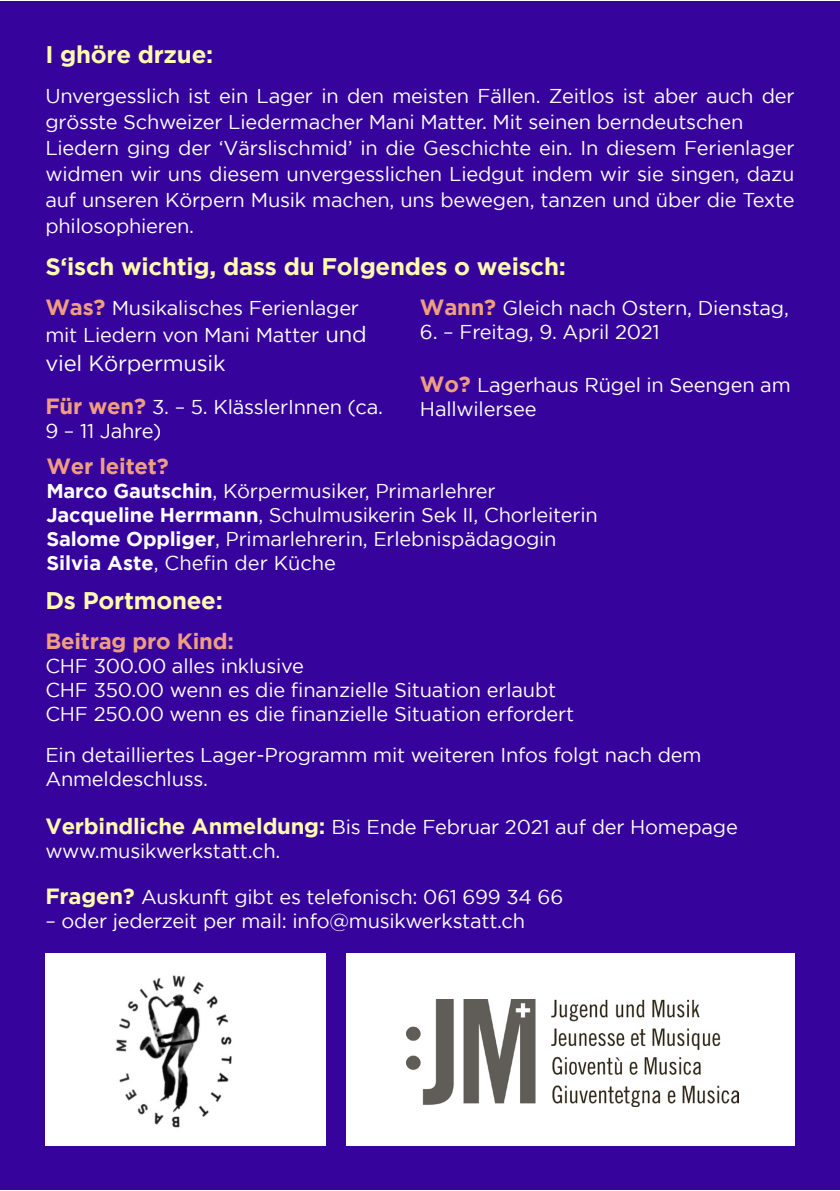
<style>
.page{position:relative;width:840px;height:1191px;background:#fff}
.page>*{position:absolute;margin:0;border:0;box-sizing:border-box;transform-origin:0 0}
.t1{font:700 24px "Gotham";letter-spacing:-.01em;color:#fffaaf}
.t2{font:700 22px "Gotham";letter-spacing:-.01em;color:#f09e80}
.t3{font:22px "Gotham";letter-spacing:-.01em;color:#fff}
.t4{font:20px/26px "Gotham";letter-spacing:-.01em;color:#fff}
.s1{font-weight:700;font-size:22px;color:#f09e80}
.s2{font-size:22px}
.s3{font-weight:700}
.s4{font-weight:700;font-size:22px;color:#fffaaf}
</style>
<div class="page">
<div style="left:0;top:1px;width:839px;height:1189px;background:#36049d"></div>
<div style="left:45px;top:953px;width:280px;height:192px;background:#fff"></div>
<img style="left:115px;top:975px;width:117px;height:153px">
<div style="left:346px;top:953px;width:448px;height:192px;background:#fff"></div>
<img style="left:406px;top:999px;width:332px;height:107px">
<p class="t1" style="left:45px;top:41px;width:169px">I ghöre drzue:</p>
<p class="t4" style="left:45px;top:82px;width:750px">Unvergesslich ist ein Lager in den meisten Fällen. Zeitlos ist aber auch der grösste Schweizer Liedermacher Mani Matter. Mit seinen berndeutschen</p>
<p class="t4" style="left:45px;top:134px;width:750px;text-align:justify">Liedern ging der ‘Värslischmid’ in die Geschichte ein. In diesem Ferienlager widmen wir uns diesem unvergesslichen Liedgut indem wir sie singen, dazu auf unseren Körpern Musik machen, uns bewegen, tanzen und über die Texte philosophieren.</p>
<p class="t1" style="left:45px;top:252px;width:521px">S‘isch wichtig, dass du Folgendes o weisch:</p>
<p class="t4" style="left:45px;top:295px;width:323px"><span class="s1">Was?</span> Musikalisches Ferienlager mit Liedern von Mani Matter <span class="s2">und</span></p>
<p class="t3" style="left:45px;top:351px;width:182px">viel Körpermusik</p>
<p class="t4" style="left:45px;top:394px;width:339px;line-height:24px"><span class="s1">Für wen?</span> 3. – 5. KlässlerInnen (ca.<br>9 – 11 Jahre)</p>
<p class="t4" style="left:420px;top:295px;width:370px"><span class="s1">Wann?</span> Gleich nach Ostern, Dienstag,</p>
<p class="t4" style="left:420px;top:319px;width:241px">6. – Freitag, 9. April 2021</p>
<p class="t4" style="left:420px;top:373px;width:372px;line-height:24px"><span class="s1">Wo?</span> Lagerhaus Rügel in Seengen am<br>Hallwilersee</p>
<p class="t2" style="left:46px;top:454px;width:124px">Wer leitet?</p>
<p class="t4" style="left:46px;top:478px;width:450px"><span class="s3">Marco Gautschin</span>, Körpermusiker, Primarlehrer</p>
<p class="t4" style="left:46px;top:502px;width:552px"><span class="s3">Jacqueline Herrmann</span>, Schulmusikerin Sek II, Chorleiterin</p>
<p class="t4" style="left:46px;top:526px;width:511px"><span class="s3">Salome Oppliger</span>, Primarlehrerin, Erlebnispädagogin</p>
<p class="t4" style="left:46px;top:550px;width:291px"><span class="s3">Silvia Aste</span>, Chefin der Küche</p>
<p class="t1" style="left:45px;top:586px;width:179px">Ds Portmonee:</p>
<p class="t2" style="left:45px;top:629px;width:190px">Beitrag pro Kind:</p>
<p class="t4" style="left:45px;top:653px;width:260px">CHF 300.00 alles inklusive</p>
<p class="t4" style="left:45px;top:677px;width:512px">CHF 350.00 wenn es die finanzielle Situation erlaubt</p>
<p class="t4" style="left:45px;top:701px;width:530px">CHF 250.00 wenn es die finanzielle Situation erfordert</p>
<p class="t4" style="left:45px;top:742px;width:657px">Ein detailliertes Lager-Programm mit weiteren Infos folgt nach dem</p>
<p class="t4" style="left:45px;top:766px;width:164px">Anmeldeschluss.</p>
<p class="t4" style="left:45px;top:813px;width:693px"><span class="s4">Verbindliche Anmeldung:</span> Bis Ende Februar 2021 auf der Homepage</p>
<p class="t4" style="left:45px;top:837px;width:236px">www.musikwerkstatt.ch.</p>
<p class="t4" style="left:45px;top:883px;width:519px"><span class="s4">Fragen?</span> Auskunft gibt es telefonisch: 061 699 34 66</p>
<p class="t4" style="left:45px;top:907px;width:481px">– oder jederzeit per mail: info@musikwerkstatt.ch</p>
</div>
